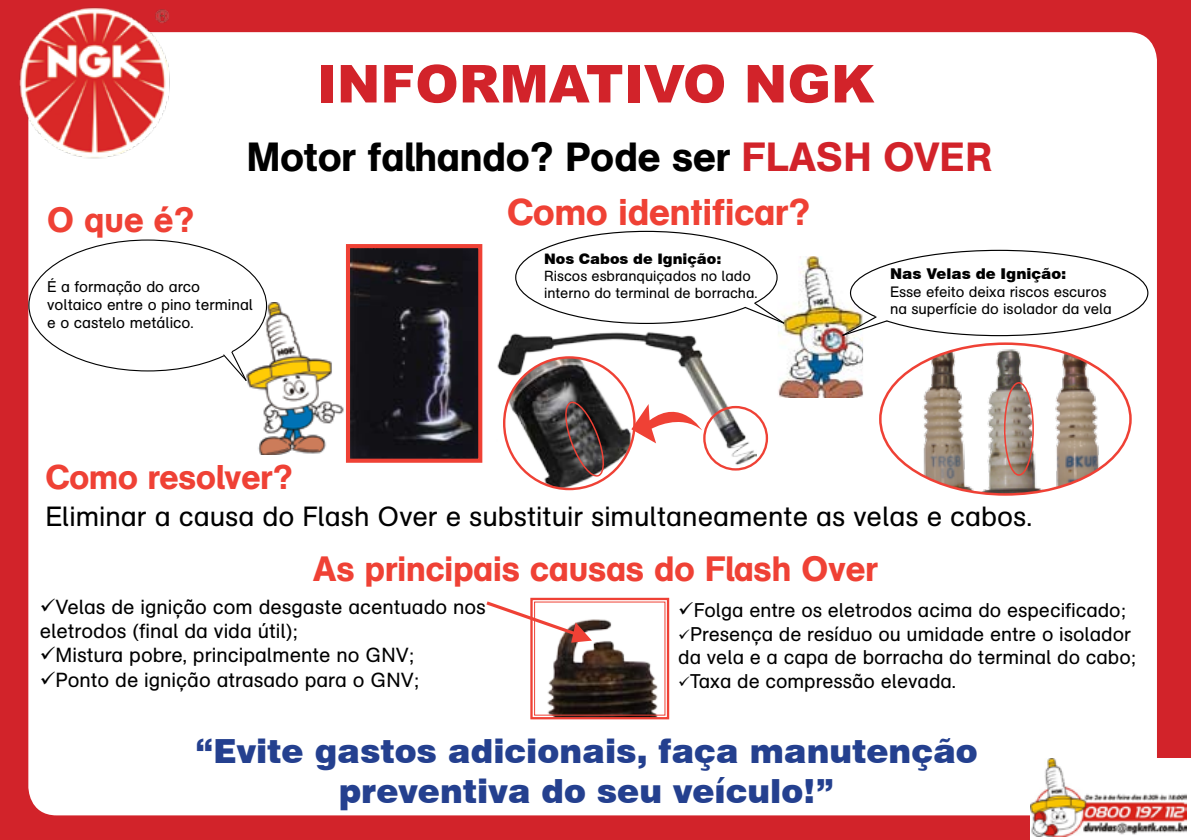
<style>
.page{position:relative;width:1191px;height:840px;background:#fff}
.page>*{position:absolute;margin:0;border:0;box-sizing:border-box;transform-origin:0 0}
.t1{font:900 52.2px "Arial";color:#d2232a}
.t2{font:40.2px "AG Schoolbook Medium A";color:#000}
.t3{font:500 36.8px "AG Schoolbook";color:#ef4135}
.t4{font:500 34.8px "AG Schoolbook";color:#ef4135}
.t5{font:500 34px "AG Schoolbook";color:#ef4135}
.t6{font:900 33.2px/40px "Swiss 721 BT";color:#24408f;text-align:center}
.t7{font:27.4px "AG Schoolbook Regular A";color:#000}
.t8{font:20.2px/24.2px "AG Schoolbook Regular A";color:#000}
.t9{font:19.6px/23.6px "AG Schoolbook Regular A";color:#000}
.t10{font:15.4px/18.4px "AG Schoolbook Regular A";color:#000}
.t11{font:14.8px/17.8px "AG Schoolbook Regular A";color:#000}
.t12{font:900 14.8px "Swiss 721 BT";color:#000}
.t13{font:14.4px/17.4px "AG Schoolbook Regular A";color:#000}
.t14{font:900 14.4px "Swiss 721 BT";color:#000}
.s1{color:#d2232a}
</style>
<div class="page">
<div style="left:0;top:0;width:1191px;height:839px;background:#d2232a"></div>
<div style="left:28px;top:32px;width:1129px;height:782px;background:#fff;border-radius:28px"></div>
<img style="left:241px;top:302px;width:103px;height:152px">
<div style="left:29px;top:240px;width:238px;height:131px;background:#fff;border-radius:50%"></div>
<svg style="left:222px;top:347px;width:26px;height:35px"></svg>
<img style="left:351px;top:249px;width:126px;height:208px">
<div style="left:346px;top:244px;width:136px;height:218px;border:4px solid #ef4135"></div>
<img style="left:777px;top:256px;width:86px;height:141px">
<svg style="left:741px;top:299px;width:44px;height:25px"></svg>
<div style="left:850px;top:250px;width:297px;height:85px;background:#fff;border-radius:50%"></div>
<svg style="left:841px;top:313px;width:49px;height:24px"></svg>
<img style="left:497px;top:332px;width:259px;height:137px">
<div style="left:703px;top:405px;width:65px;height:65px;border:2px solid #ef4135;border-radius:50%"></div>
<svg style="left:631px;top:396px;width:71px;height:47px"></svg>
<img style="left:504px;top:357px;width:130px;height:131px;border-radius:50%">
<svg style="left:562px;top:400px;width:43px;height:78px;background:#4c3f3e"></svg>
<img style="left:880px;top:343px;width:250px;height:151px;border-radius:50%">
<div style="left:1004px;top:382px;width:30px;height:93px;border:2px solid #ef4135;border-radius:50%"></div>
<div style="left:1030px;top:758px;width:161px;height:81px;background:#fff"></div>
<img style="left:1030px;top:758px;width:156px;height:78px">
<svg style="left:486px;top:597px;width:184px;height:123px"></svg>
<img style="left:19px;top:7px;width:176px;height:161px">
<h1 class="t1" style="left:316px;top:46px;width:559px">INFORMATIVO NGK</h1>
<h2 class="t2" style="left:247px;top:133px;width:746px">Motor falhando? Pode ser <span class="s1">FLASH OVER</span></h2>
<h3 class="t4" style="left:47px;top:199px;width:149px">O que é?</h3>
<p class="t10" style="left:47px;top:277px;width:207px">É a formação do arco voltaico entre o pino terminal e o castelo metálico.</p>
<h3 class="t5" style="left:45px;top:456px;width:249px">Como resolver?</h3>
<h3 class="t3" style="left:507px;top:190px;width:305px">Como identificar?</h3>
<p class="t14" style="left:544px;top:249px;width:179px">Nos Cabos de Ignição:</p>
<p class="t13" style="left:544px;top:267px;width:215px">Riscos esbranquiçados no lado interno do terminal de borracha.</p>
<p class="t12" style="left:890px;top:264px;width:178px">Nas Velas de Ignição:</p>
<p class="t11" style="left:890px;top:282px;width:223px">Esse efeito deixa riscos escuros na superfície do isolador da vela</p>
<h3 class="t7" style="left:45px;top:501px;width:988px">Eliminar a causa do Flash Over e substituir simultaneamente as velas e cabos.</h3>
<h3 class="t4" style="left:313px;top:548px;width:566px">As principais causas do Flash Over</h3>
<p class="t8" style="left:40px;top:594px;width:448px">✓Velas de ignição com desgaste acentuado nos eletrodos (final da vida útil);</p>
<p class="t8" style="left:40px;top:643px;width:375px">✓Mistura pobre, principalmente no GNV;</p>
<p class="t8" style="left:40px;top:667px;width:381px">✓Ponto de ignição atrasado para o GNV;</p>
<p class="t9" style="left:678px;top:598px;width:449px">✓Folga entre os eletrodos acima do especificado;</p>
<p class="t9" style="left:678px;top:622px;width:459px">✓Presença de resíduo ou umidade entre o isolador da vela e a capa de borracha do terminal do cabo;</p>
<p class="t9" style="left:678px;top:669px;width:279px">✓Taxa de compressão elevada.</p>
<h3 class="t6" style="left:195px;top:730px;width:784px">“Evite gastos adicionais, faça manutenção preventiva do seu veículo!”</h3>
</div>
